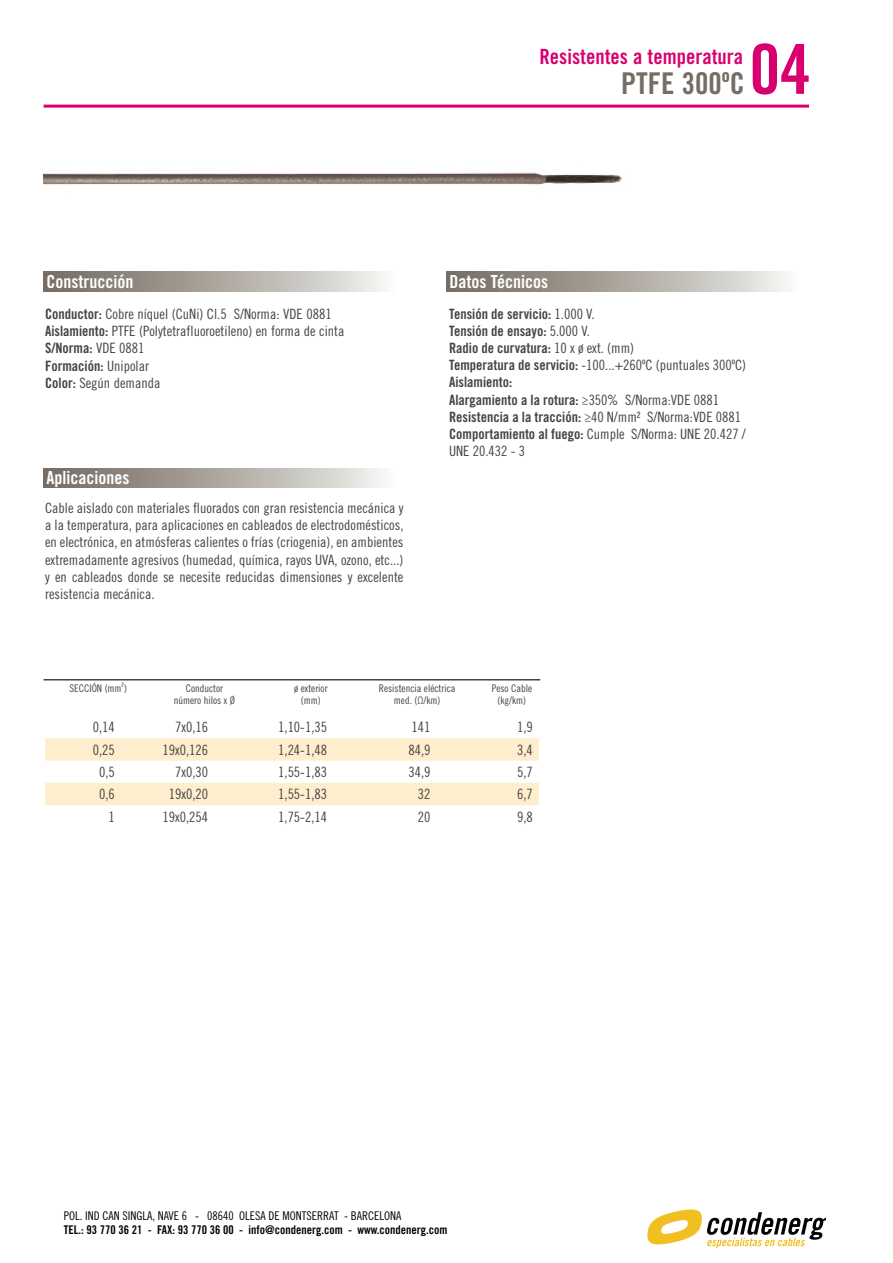
<style>
.page{position:relative;width:893px;height:1263px;background:#fff}
.page>*{position:absolute;margin:0;border:0;box-sizing:border-box;transform-origin:0 0}
.t1{font:69px "Trade Gothic LT Std Bd Cn 20";color:#d8006f}
.t2{font:30px "Trade Gothic LT Std Bd Cn 20";color:#756d66}
.t3{font:21px "Trade Gothic LT Std Bd Cn 20";color:#d8006f}
.t4{font:18px "Trade Gothic LT Std Bd Cn 20";color:#fff}
.t5{font:14.25px/17.1px "Trade Gothic LT Std Cn 18";color:#444}
.t6{font:14.25px/17.1px "Trade Gothic LT Std Bd Cn 20";color:#444}
.t7{font:12px "Trade Gothic LT Std Bd Cn 20";color:#020303}
.t8{font:12px "Trade Gothic LT Std Cn 18";color:#020303}
.t9{font:10.5px/12px "Trade Gothic LT Std Cn 18";color:#444;text-align:center}
.s1{font-family:"Trade Gothic LT Std Bd Cn 20"}
.s2{font-family:"Trade Gothic LT Std Cn 18"}
</style>
<div class="page">
<svg style="left:647px;top:1209px;width:179px;height:39px"></svg>
<svg style="left:45px;top:738px;width:494px;height:67px"></svg>
<hr style="left:44px;top:679px;width:496px;height:1px;background:#444">
<div style="left:44px;top:272px;width:361px;height:20px;background:linear-gradient(to right,#6e645b,#f6f6f3)"></div>
<div style="left:44px;top:468px;width:360px;height:20px;background:linear-gradient(to right,#6e645a,#f6f6f2)"></div>
<div style="left:446px;top:272px;width:362px;height:20px;background:linear-gradient(to right,#6e645a,#f6f6f2)"></div>
<hr style="left:44px;top:105px;width:765px;height:3px;background:#d8006f">
<img style="left:44px;top:172px;width:578px;height:13px">
<h3 class="t3" style="left:539px;top:43px;width:205px">Resistentes a temperatura</h3>
<h2 class="t2" style="left:621px;top:65px;width:125px">PTFE 300ºC</h2>
<h1 class="t1" style="left:749px;top:27px;width:63px">04</h1>
<p class="t4" style="left:47px;top:270px;width:88px">Construcción</p>
<p class="t5" style="left:45px;top:305px;width:301px"><span class="s1">Conductor:</span> Cobre níquel (CuNi) Cl.5 S/Norma: VDE 0881<br><span class="s1">Aislamiento:</span> PTFE (Polytetrafluoroetileno) en forma de cinta</p>
<p class="t6" style="left:45px;top:340px;width:105px">S/Norma: <span class="s2">VDE 0881<br></span>Formación: <span class="s2">Unipolar</span></p>
<p class="t5" style="left:45px;top:374px;width:117px"><span class="s1">Color:</span> Según demanda</p>
<p class="t4" style="left:47px;top:467px;width:84px">Aplicaciones</p>
<p class="t5" style="left:45px;top:499px;width:360px;text-align:justify">Cable aislado con materiales fluorados con gran resistencia mecánica y a la temperatura, para aplicaciones en cableados de electrodomésticos, en electrónica, en atmósferas calientes o frías (criogenia), en ambientes extremadamente agresivos (humedad, química, rayos UVA, ozono, etc...) y en cableados donde se necesite reducidas dimensiones y excelente resistencia mecánica.</p>
<p class="t4" style="left:449px;top:270px;width:100px">Datos Técnicos</p>
<p class="t6" style="left:449px;top:305px;width:187px">Tensión de servicio: <span class="s2">1.000 V.<br></span>Tensión de ensayo: <span class="s2">5.000 V.<br></span>Radio de curvatura: <span class="s2">10 x ø ext. (mm)</span></p>
<p class="t5" style="left:449px;top:357px;width:299px"><span class="s1">Temperatura de servicio:</span> -100...+260ºC (puntuales 300ºC)</p>
<p class="t6" style="left:449px;top:374px;width:294px">Aislamiento:<br>Alargamiento a la rotura: <span class="s2">≥350% S/Norma:VDE 0881<br></span>Resistencia a la tracción: <span class="s2">≥40 N/mm² S/Norma:VDE 0881</span></p>
<p class="t5" style="left:449px;top:425px;width:298px"><span class="s1">Comportamiento al fuego:</span> Cumple S/Norma: UNE 20.427 /<br>UNE 20.432 - 3</p>
<p class="t9" style="left:70px;top:682px;width:59px">SECCIÓN (mm<sup>²</sup>)</p>
<p class="t9" style="left:174px;top:682px;width:63px">Conductor número hilos x Ø</p>
<p class="t9" style="left:294px;top:682px;width:35px">ø exterior (mm)</p>
<p class="t9" style="left:379px;top:682px;width:78px">Resistencia eléctrica med. (Ω/km)</p>
<p class="t9" style="left:492px;top:682px;width:42px">Peso Cable (kg/km)</p>
<p class="t5" style="left:93px;top:718px;width:24px">0,14</p>
<p class="t5" style="left:175px;top:718px;width:35px">7x0,16</p>
<p class="t5" style="left:278px;top:718px;width:51px">1,10-1,35</p>
<p class="t5" style="left:412px;top:718px;width:20px">141</p>
<p class="t5" style="left:517px;top:718px;width:17px">1,9</p>
<p class="t5" style="left:93px;top:741px;width:24px">0,25</p>
<p class="t5" style="left:162px;top:741px;width:47px">19x0,126</p>
<p class="t5" style="left:278px;top:741px;width:51px">1,24-1,48</p>
<p class="t5" style="left:408px;top:741px;width:24px">84,9</p>
<p class="t5" style="left:517px;top:741px;width:17px">3,4</p>
<p class="t5" style="left:99px;top:763px;width:17px">0,5</p>
<p class="t5" style="left:175px;top:763px;width:35px">7x0,30</p>
<p class="t5" style="left:278px;top:763px;width:51px">1,55-1,83</p>
<p class="t5" style="left:408px;top:763px;width:24px">34,9</p>
<p class="t5" style="left:517px;top:763px;width:17px">5,7</p>
<p class="t5" style="left:99px;top:785px;width:17px">0,6</p>
<p class="t5" style="left:169px;top:785px;width:41px">19x0,20</p>
<p class="t5" style="left:278px;top:785px;width:51px">1,55-1,83</p>
<p class="t5" style="left:418px;top:785px;width:14px">32</p>
<p class="t5" style="left:517px;top:785px;width:17px">6,7</p>
<p class="t5" style="left:109px;top:808px;width:8px">1</p>
<p class="t5" style="left:162px;top:808px;width:47px">19x0,254</p>
<p class="t5" style="left:278px;top:808px;width:51px">1,75-2,14</p>
<p class="t5" style="left:418px;top:808px;width:14px">20</p>
<p class="t5" style="left:517px;top:808px;width:17px">9,8</p>
<p class="t8" style="left:64px;top:1208px;width:339px">POL. IND CAN SINGLA, NAVE 6 - 08640 OLESA DE MONTSERRAT - BARCELONA</p>
<p class="t7" style="left:64px;top:1223px;width:385px">TEL.: 93 770 36 21 - FAX: 93 770 36 00 - info@condenerg.com - www.condenerg.com</p>
</div>
